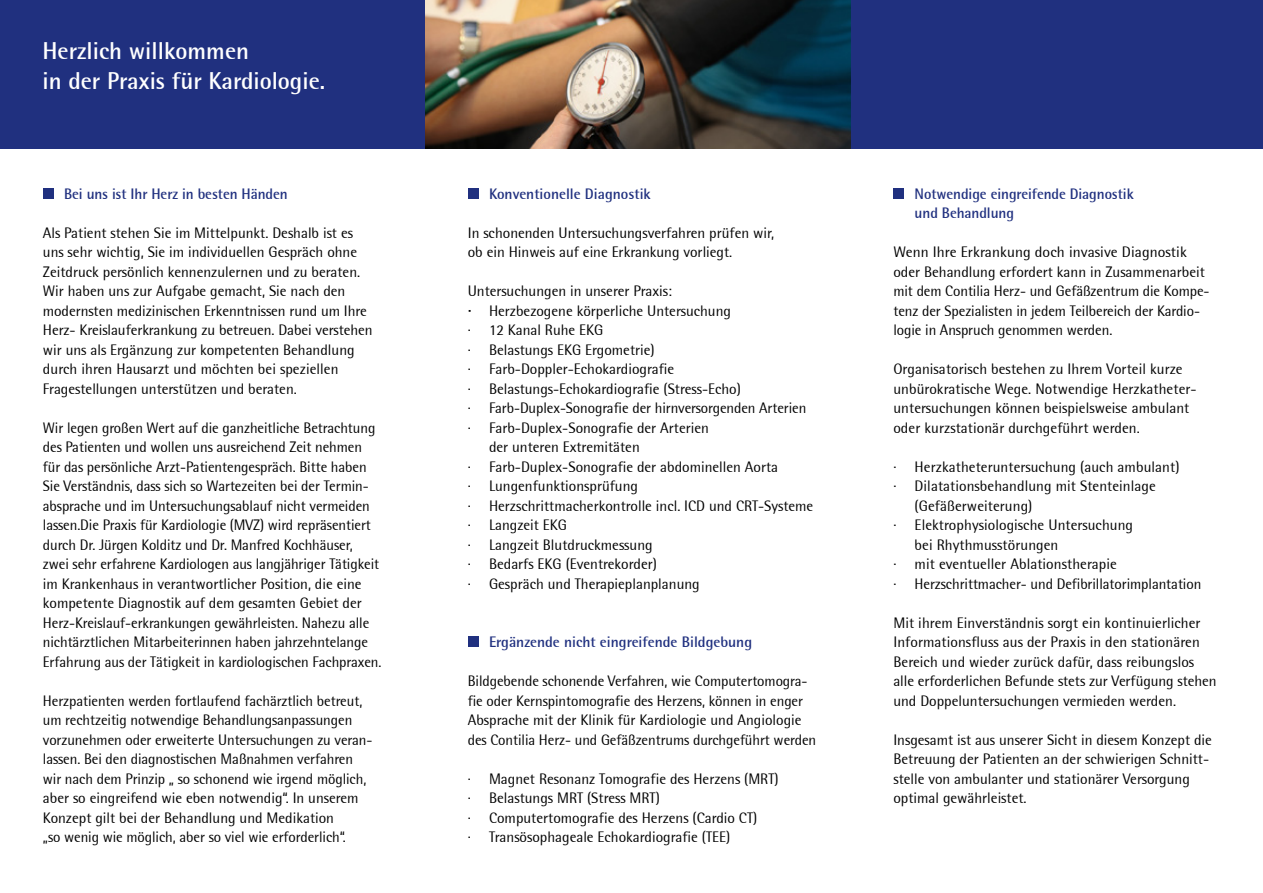
<style>
.page{position:relative;width:1263px;height:893px;background:#fff}
.page>*{position:absolute;margin:0;border:0;box-sizing:border-box;transform-origin:0 0}
.t1{font:700 24px/30px "Rotis Semi Sans";color:#fff}
.t2{font:15px/19.5px "Rotis Semi Sans";color:#000}
.t3{font:700 15px/19.5px "Rotis Semi Sans";letter-spacing:-.005em;color:#20307f}
.s1{font-size:19.5px}
</style>
<div class="page">
<div style="left:0;top:0;width:1263px;height:149px;background:#20307f"></div>
<div style="left:43px;top:188px;width:11px;height:11px;background:#20307f"></div>
<img style="left:425px;top:0;width:426px;height:149px">
<div style="left:468px;top:188px;width:10px;height:11px;background:#20307f"></div>
<div style="left:468px;top:636px;width:10px;height:11px;background:#20307f"></div>
<div style="left:893px;top:188px;width:11px;height:11px;background:#20307f"></div>
<h1 class="t1" style="left:43px;top:36px;width:284px">Herzlich willkommen<br>in der Praxis für Kardiologie.</h1>
<p class="t3" style="left:64px;top:183px;width:225px">Bei uns ist Ihr Herz in besten Händen</p>
<p class="t2" style="left:43px;top:223px;width:331px">Als Patient stehen Sie im Mittelpunkt. Deshalb ist es uns sehr wichtig, Sie im individuellen Gespräch ohne Zeitdruck persönlich kennenzulernen und zu beraten.<br>Wir haben uns zur Aufgabe gemacht, Sie nach den modernsten medizinischen Erkenntnissen rund um Ihre Herz- Kreislauferkrankung zu betreuen. Dabei verstehen wir uns als Ergänzung zur kompetenten Behandlung durch ihren Hausarzt und möchten bei speziellen Fragestellungen unterstützen und beraten.</p>
<p class="t2" style="left:43px;top:418px;width:340px">Wir legen großen Wert auf die ganzheitliche Betrachtung des Patienten und wollen uns ausreichend Zeit nehmen für das persönliche Arzt-Patientengespräch. Bitte haben Sie Verständnis, dass sich so Wartezeiten bei der Termin&shy;absprache und im Untersuchungsablauf nicht vermeiden lassen.Die Praxis für Kardiologie (MVZ) wird repräsentiert durch Dr. Jürgen Kolditz und Dr. Manfred Kochhäuser, zwei sehr erfahrene Kardiologen aus langjähriger Tätigkeit im Krankenhaus in verantwortlicher Position, die eine kompetente Diagnostik auf dem gesamten Gebiet der Herz-Kreislauf-erkrankungen gewährleisten. Nahezu alle nichtärztlichen Mitarbeiterinnen haben jahrzehntelange Erfahrung aus der Tätigkeit in kardiologischen Fachpraxen.</p>
<p class="t2" style="left:43px;top:691px;width:331px">Herzpatienten werden fortlaufend fachärztlich betreut, um rechtzeitig notwendige Behandlungsanpassungen vorzunehmen oder erweiterte Untersuchungen zu veran&shy;lassen. Bei den diagnostischen Maßnahmen verfahren wir nach dem Prinzip „ so schonend wie irgend möglich, aber so eingreifend wie eben notwendig“. In unserem Konzept gilt bei der Behandlung und Medikation<br>„so wenig wie möglich, aber so viel wie erforderlich“.</p>
<p class="t3" style="left:489px;top:183px;width:163px">Konventionelle Diagnostik</p>
<p class="t2" style="left:468px;top:223px;width:308px">In schonenden Untersuchungsverfahren prüfen wir, ob ein Hinweis auf eine Erkrankung vorliegt.</p>
<p class="t2" style="left:468px;top:281px;width:206px">Untersuchungen in unserer Praxis:</p>
<p class="t2" style="left:468px;top:301px;width:265px"><span class="s1">·</span> Herzbezogene körperliche Untersuchung</p>
<p class="t2" style="left:468px;top:320px;width:137px">· 12 Kanal Ruhe EKG</p>
<p class="t2" style="left:468px;top:340px;width:188px">· Belastungs EKG Ergometrie)</p>
<p class="t2" style="left:468px;top:359px;width:208px">· Farb-Doppler-Echokardiografie</p>
<p class="t2" style="left:468px;top:379px;width:275px">· Belastungs-Echokardiografie (Stress-Echo)</p>
<p class="t2" style="left:468px;top:398px;width:340px">· Farb-Duplex-Sonografie der hirnversorgenden Arterien</p>
<p class="t2" style="left:468px;top:418px;width:243px">· Farb-Duplex-Sonografie der Arterien</p>
<p class="t2" style="left:489px;top:437px;width:152px">der unteren Extremitäten</p>
<p class="t2" style="left:468px;top:457px;width:312px">· Farb-Duplex-Sonografie der abdominellen Aorta</p>
<p class="t2" style="left:468px;top:476px;width:172px">· Lungenfunktionsprüfung</p>
<p class="t2" style="left:468px;top:496px;width:347px">· Herzschrittmacherkontrolle incl. ICD und CRT-Systeme</p>
<p class="t2" style="left:468px;top:515px;width:101px">· Langzeit EKG</p>
<p class="t2" style="left:468px;top:535px;width:186px">· Langzeit Blutdruckmessung</p>
<p class="t2" style="left:468px;top:554px;width:191px">· Bedarfs EKG (Eventrekorder)</p>
<p class="t2" style="left:468px;top:574px;width:233px">· Gespräch und Therapieplanplanung</p>
<p class="t3" style="left:489px;top:632px;width:265px">Ergänzende nicht eingreifende Bildgebung</p>
<p class="t2" style="left:468px;top:671px;width:350px">Bildgebende schonende Verfahren, wie Computertomogra&shy;fie oder Kernspintomografie des Herzens, können in enger Absprache mit der Klinik für Kardiologie und Angiologie des Contilia Herz- und Gefäßzentrums durchgeführt werden</p>
<p class="t2" style="left:468px;top:769px;width:312px">· Magnet Resonanz Tomografie des Herzens (MRT) · Belastungs MRT (Stress MRT)<br>· Computertomografie des Herzens (Cardio CT)<br>· Transösophageale Echokardiografie (TEE)</p>
<p class="t3" style="left:915px;top:183px;width:221px">Notwendige eingreifende Diagnostik und Behandlung</p>
<p class="t2" style="left:893px;top:242px;width:318px">Wenn Ihre Erkrankung doch invasive Diagnostik oder Behandlung erfordert kann in Zusammenarbeit mit dem Contilia Herz- und Gefäßzentrum die Kompe&shy;tenz der Spezialisten in jedem Teilbereich der Kardio&shy;logie in Anspruch genommen werden.</p>
<p class="t2" style="left:893px;top:359px;width:305px">Organisatorisch bestehen zu Ihrem Vorteil kurze unbürokratische Wege. Notwendige Herzkatheter&shy;untersuchungen können beispielsweise ambulant oder kurzstationär durchgeführt werden.</p>
<p class="t2" style="left:893px;top:457px;width:288px">· Herzkatheteruntersuchung (auch ambulant)</p>
<p class="t2" style="left:893px;top:476px;width:264px">· Dilatationsbehandlung mit Stenteinlage</p>
<p class="t2" style="left:915px;top:496px;width:119px">(Gefäßerweiterung)</p>
<p class="t2" style="left:893px;top:515px;width:241px">· Elektrophysiologische Untersuchung</p>
<p class="t2" style="left:915px;top:535px;width:145px">bei Rhythmusstörungen</p>
<p class="t2" style="left:893px;top:554px;width:225px">· mit eventueller Ablationstherapie</p>
<p class="t2" style="left:893px;top:574px;width:309px">· Herzschrittmacher- und Defibrillatorimplantation</p>
<p class="t2" style="left:893px;top:613px;width:325px">Mit ihrem Einverständnis sorgt ein kontinuierlicher Informationsfluss aus der Praxis in den stationären Bereich und wieder zurück dafür, dass reibungslos alle erforderlichen Befunde stets zur Verfügung stehen und Doppeluntersuchungen vermieden werden.</p>
<p class="t2" style="left:893px;top:730px;width:320px">Insgesamt ist aus unserer Sicht in diesem Konzept die Betreuung der Patienten an der schwierigen Schnitt&shy;stelle von ambulanter und stationärer Versorgung optimal gewährleistet.</p>
</div>
